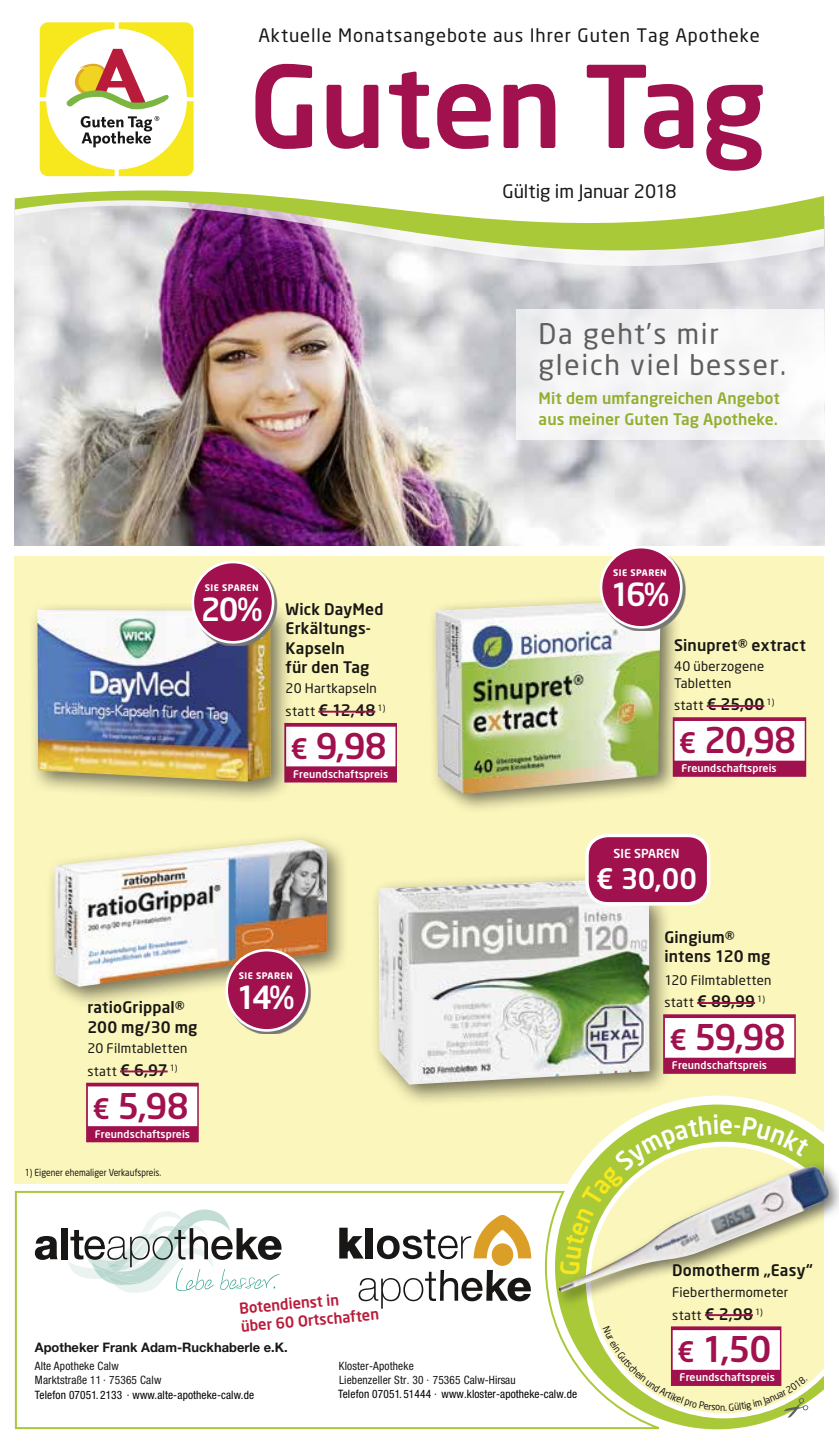
<style>
.page{position:relative;width:839px;height:1444px;background:#fff}
.page>*{position:absolute;margin:0;border:0;box-sizing:border-box;transform-origin:0 0}
.t1{font:500 112px "Neo Sans";color:#a0114d}
.t2{font:500 35px "Neo Sans";letter-spacing:-.025em;color:#a0114d}
.t3{font:500 31.5px "Neo Sans";color:#fff}
.t4{font:28px/31.5px "Neo Sans";letter-spacing:.06em;color:#5e5e5d}
.t5{font:500 28px "Neo Sans";color:#fff}
.t6{font:18.38px "Neo Sans";letter-spacing:.05em;color:#181715}
.t7{font:18.38px "Neo Sans";color:#181715}
.t8{font:500 15.75px/19.2px "Neo Sans";letter-spacing:.01em;color:#181715}
.t9{font:500 15.75px/21px "Neo Sans";letter-spacing:.005em;color:#92af2f}
.t10{font:500 15.05px/18px "Neo Sans";color:#b91c3b}
.t11{font:13.12px/22.8px "Neo Sans";letter-spacing:.015em;color:#181715}
.t12{font:700 13.12px "Helvetica Neue";color:#181715}
.t13{font:500 12.25px "Neo Sans";color:#fff}
.t14{font:condensed 11.55px/14.7px "Helvetica Neue";letter-spacing:.015em;color:#000}
.t15{font:condensed 11.55px/14.7px "Helvetica Neue";letter-spacing:.015em;color:#181715}
.t16{font:500 10.5px "Neo Sans";letter-spacing:.01em;color:#fff}
.t17{font:9.62px "Neo Sans";color:#181715;scale:.88 1}
.t18{font:700 8.92px "Neo Sans";letter-spacing:.05em;color:#fff}
.s1{font-weight:400;font-size:13.12px}
.s2{font-size:28px}
.s3{font-weight:500;font-size:15.75px}
.s4{color:#181715}
</style>
<div class="page">
<div style="left:15px;top:556px;width:808px;height:627px;background:#fbf6bb"></div>
<svg style="left:546px;top:1095px;width:278px;height:335px"></svg>
<svg style="left:670px;top:1141px;width:153px;height:277px;background:#f1f1b2"></svg>
<div style="left:823px;top:1099px;width:15px;height:345px;background:#fff"></div>
<img style="left:15px;top:301px;width:808px;height:245px">
<svg style="left:40px;top:22px;width:153px;height:139px"></svg>
<div style="left:516px;top:309px;width:307px;height:130px;background:#f5f5f6"></div>
<svg style="left:15px;top:161px;width:808px;height:140px"></svg>
<svg style="left:14px;top:1189px;width:656px;height:241px"></svg>
<div style="left:552px;top:1160px;width:286px;height:148px;background:#181715;opacity:.6"></div>
<img style="left:558px;top:1166px;width:271px;height:126px">
<hr style="left:704px;top:1314px;width:48px;height:2px;background:#a0114d">
<div style="left:427px;top:593px;width:254px;height:221px;background:#181715;opacity:.6"></div>
<img style="left:435px;top:602px;width:225px;height:192px">
<div style="left:672px;top:717px;width:134px;height:60px;background:#a0114d"></div>
<div style="left:674px;top:721px;width:130px;height:39px;background:#fff"></div>
<hr style="left:706px;top:705px;width:58px;height:2px;background:#a0114d">
<svg style="left:602px;top:554px;width:83px;height:77px"></svg>
<div style="left:601px;top:547px;width:80px;height:80px;background:#a0114d;border-radius:50%"></div>
<div style="left:599px;top:546px;width:83px;height:83px;border:3px solid #fff;border-radius:50%"></div>
<div style="left:46px;top:831px;width:303px;height:178px;background:#181715;opacity:.6"></div>
<img style="left:55px;top:840px;width:272px;height:147px">
<div style="left:86px;top:1082px;width:113px;height:60px;background:#a0114d"></div>
<div style="left:88px;top:1086px;width:109px;height:40px;background:#fff"></div>
<hr style="left:120px;top:1070px;width:48px;height:2px;background:#a0114d">
<svg style="left:228px;top:951px;width:83px;height:83px"></svg>
<div style="left:227px;top:950px;width:80px;height:80px;background:#a0114d;border-radius:50%"></div>
<div style="left:225px;top:949px;width:83px;height:82px;border:3px solid #fff;border-radius:50%"></div>
<div style="left:284px;top:723px;width:113px;height:59px;background:#a0114d"></div>
<div style="left:286px;top:726px;width:109px;height:40px;background:#fff"></div>
<hr style="left:318px;top:710px;width:57px;height:2px;background:#a0114d">
<div style="left:28px;top:601px;width:265px;height:203px;background:#181715;opacity:.6"></div>
<img style="left:37px;top:610px;width:234px;height:171px">
<svg style="left:194px;top:563px;width:83px;height:83px"></svg>
<div style="left:193px;top:562px;width:80px;height:80px;background:#a0114d;border-radius:50%"></div>
<div style="left:191px;top:561px;width:83px;height:82px;border:3px solid #fff;border-radius:50%"></div>
<div style="left:369px;top:871px;width:303px;height:235px;background:#181715;opacity:.6"></div>
<img style="left:378px;top:879px;width:271px;height:205px">
<div style="left:663px;top:1014px;width:132px;height:60px;background:#a0114d"></div>
<div style="left:664px;top:1018px;width:130px;height:39px;background:#fff"></div>
<hr style="left:697px;top:1002px;width:58px;height:2px;background:#a0114d">
<div style="left:587px;top:835px;width:121px;height:69px;background:#a0114d;border-radius:21px"></div>
<div style="left:585px;top:833px;width:125px;height:72px;border:3px solid #fff;border-radius:21px"></div>
<svg style="left:559px;top:1114px;width:250px;height:160px"></svg>
<svg style="left:602px;top:1326px;width:206px;height:91px"></svg>
<p class="t6" style="left:258px;top:24px;width:503px">Aktuelle Monatsangebote aus Ihrer Guten Tag Apotheke</p>
<h1 class="t1" style="left:249px;top:36px;width:518px">Guten Tag</h1>
<p class="t7" style="left:502px;top:180px;width:175px">Gültig im Januar 2018</p>
<p class="t18" style="left:205px;top:582px;width:55px">SIE SPAREN</p>
<h3 class="t3" style="left:201px;top:589px;width:63px">20%</h3>
<p class="t8" style="left:285px;top:599px;width:99px">Wick DayMed<br>Erkältungs-<br>Kapseln<br>für den Tag</p>
<p class="t11" style="left:285px;top:677px;width:93px">20 Hartkapseln</p>
<p class="t8" style="left:285px;top:700px;width:101px"><span class="s1">statt</span> € 12,48 <sup>1)</sup></p>
<h2 class="t2" style="left:290px;top:724px;width:98px"><span class="s2">€</span> 9,98</h2>
<p class="t16" style="left:293px;top:767px;width:97px">Freundschaftspreis</p>
<p class="t8" style="left:87px;top:997px;width:112px">ratioGrippal®<br>200 mg/30 mg</p>
<p class="t11" style="left:87px;top:1036px;width:101px">20 Filmtabletten statt <span class="s3">€ 6,97</span> <sup>1)</sup></p>
<h2 class="t2" style="left:92px;top:1083px;width:98px"><span class="s2">€</span> 5,98</h2>
<p class="t16" style="left:95px;top:1127px;width:97px">Freundschaftspreis</p>
<p class="t17" style="left:25px;top:1166px;width:156px">1) Eigener ehemaliger Verkaufspreis.</p>
<p class="t18" style="left:239px;top:970px;width:55px">SIE SPAREN</p>
<h3 class="t3" style="left:236px;top:977px;width:60px">14%</h3>
<h3 class="t4" style="left:538px;top:317px;width:249px">Da geht’s mir gleich viel besser.</h3>
<p class="t9" style="left:538px;top:387px;width:242px">Mit dem umfangreichen Angebot aus meiner Guten Tag Apotheke.</p>
<p class="t18" style="left:613px;top:567px;width:55px">SIE SPAREN</p>
<h3 class="t3" style="left:610px;top:574px;width:61px">16%</h3>
<p class="t8" style="left:673px;top:635px;width:133px">Sinupret® extract</p>
<p class="t11" style="left:673px;top:657px;width:92px;line-height:16.6px">40 überzogene<br>Tabletten</p>
<p class="t8" style="left:673px;top:694px;width:102px"><span class="s1">statt</span> € 25,00 <sup>1)</sup></p>
<h2 class="t2" style="left:678px;top:718px;width:119px"><span class="s2">€</span> 20,98</h2>
<p class="t16" style="left:681px;top:761px;width:97px">Freundschaftspreis</p>
<p class="t13" style="left:613px;top:846px;width:67px">SIE SPAREN</p>
<h3 class="t5" style="left:596px;top:861px;width:102px">€ 30,00</h3>
<p class="t8" style="left:664px;top:927px;width:107px">Gingium® intens 120 mg</p>
<p class="t11" style="left:664px;top:968px;width:109px">120 Filmtabletten</p>
<p class="t8" style="left:664px;top:991px;width:102px"><span class="s1">statt</span> € 89,99 <sup>1)</sup></p>
<h2 class="t2" style="left:669px;top:1015px;width:118px"><span class="s2">€</span> 59,98</h2>
<p class="t16" style="left:671px;top:1058px;width:97px">Freundschaftspreis</p>
<p class="t10" style="left:238px;top:1298px;width:140px;rotate:-5deg">Botendienst in<br>über 60 Ortschaften</p>
<p class="t12" style="left:35px;top:1339px;width:254px">Apotheker Frank Adam-Ruckhaberle e.K.</p>
<p class="t15" style="left:35px;top:1358px;width:128px">Alte Apotheke Calw<br>Marktstraße 11 · 75365 Calw</p>
<p class="t14" style="left:35px;top:1387px;width:221px">Telefon 07051.2133 · www.alte-apotheke-calw.de</p>
<p class="t15" style="left:339px;top:1358px;width:76px">Kloster-Apotheke</p>
<p class="t14" style="left:338px;top:1372px;width:240px"><span class="s4">Liebenzeller Str. 30 · 75365 Calw-Hirsau<br></span>Telefon 07051.51444 <span class="s4">·</span> www.kloster-apotheke-calw.de</p>
<p class="t8" style="left:672px;top:1260px;width:142px">Domotherm „Easy“</p>
<p class="t11" style="left:672px;top:1280px;width:118px">Fieberthermometer statt <span class="s3">€ 2,98</span> <sup>1)</sup></p>
<h2 class="t2" style="left:677px;top:1327px;width:96px"><span class="s2">€</span> 1,50</h2>
<p class="t16" style="left:679px;top:1370px;width:97px">Freundschaftspreis</p>
</div>
